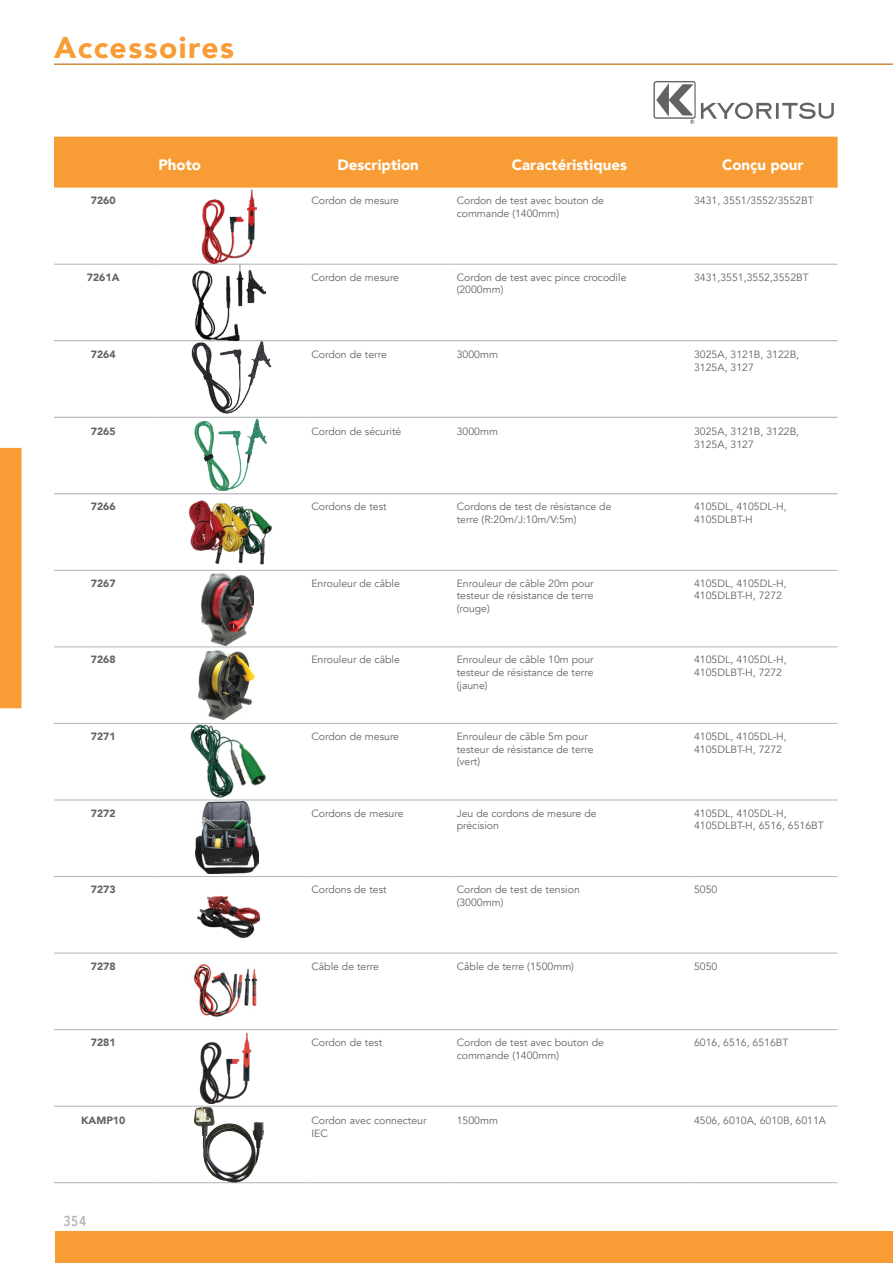
<style>
.page{position:relative;width:893px;height:1263px;background:#fff}
.page>*{position:absolute;margin:0;border:0;box-sizing:border-box;transform-origin:0 0}
.t1{font:900 30px "Avenir";letter-spacing:.05em;color:#f89d35}
.t2{font:500 18px "Avenir Next Condensed";color:#b2b3b7}
.t3{font:900 15px "Avenir";color:#fff}
.t4{font:10.5px/12.6px "Avenir";color:#636366}
.t5{font:900 10.5px "Avenir";color:#636366}
</style>
<div class="page">
<div style="left:55px;top:1231px;width:838px;height:32px;background:#f89d35"></div>
<hr style="left:54px;top:64px;width:839px;height:1px;background:#f89d35">
<div style="left:54px;top:137px;width:784px;height:51px;background:#f89d35"></div>
<hr style="left:54px;top:340px;width:98px;height:1px;background:#a8a9ad">
<hr style="left:152px;top:340px;width:153px;height:1px;background:#a8a9ad">
<hr style="left:305px;top:340px;width:146px;height:1px;background:#a8a9ad">
<hr style="left:451px;top:340px;width:237px;height:1px;background:#a8a9ad">
<hr style="left:688px;top:340px;width:150px;height:1px;background:#a8a9ad">
<hr style="left:54px;top:417px;width:98px;height:1px;background:#a8a9ad">
<hr style="left:152px;top:417px;width:153px;height:1px;background:#a8a9ad">
<hr style="left:305px;top:417px;width:146px;height:1px;background:#a8a9ad">
<hr style="left:451px;top:417px;width:237px;height:1px;background:#a8a9ad">
<hr style="left:688px;top:417px;width:150px;height:1px;background:#a8a9ad">
<hr style="left:54px;top:493px;width:98px;height:1px;background:#a8a9ad">
<hr style="left:152px;top:493px;width:153px;height:1px;background:#a8a9ad">
<hr style="left:305px;top:493px;width:146px;height:1px;background:#a8a9ad">
<hr style="left:451px;top:493px;width:237px;height:1px;background:#a8a9ad">
<hr style="left:688px;top:493px;width:150px;height:1px;background:#a8a9ad">
<hr style="left:54px;top:264px;width:98px;height:1px;background:#b2b3b7">
<hr style="left:152px;top:264px;width:153px;height:1px;background:#b2b3b7">
<hr style="left:305px;top:264px;width:146px;height:1px;background:#b2b3b7">
<hr style="left:451px;top:264px;width:237px;height:1px;background:#b2b3b7">
<hr style="left:688px;top:264px;width:150px;height:1px;background:#b2b3b7">
<hr style="left:54px;top:570px;width:98px;height:1px;background:#b2b3b7">
<hr style="left:152px;top:570px;width:153px;height:1px;background:#b2b3b7">
<hr style="left:305px;top:570px;width:146px;height:1px;background:#b2b3b7">
<hr style="left:451px;top:570px;width:237px;height:1px;background:#b2b3b7">
<hr style="left:688px;top:570px;width:150px;height:1px;background:#b2b3b7">
<hr style="left:54px;top:647px;width:98px;height:1px;background:#b2b3b7">
<hr style="left:152px;top:647px;width:153px;height:1px;background:#b2b3b7">
<hr style="left:305px;top:647px;width:146px;height:1px;background:#b2b3b7">
<hr style="left:451px;top:647px;width:237px;height:1px;background:#b2b3b7">
<hr style="left:688px;top:647px;width:150px;height:1px;background:#b2b3b7">
<hr style="left:54px;top:723px;width:98px;height:1px;background:#b2b3b7">
<hr style="left:152px;top:723px;width:153px;height:1px;background:#b2b3b7">
<hr style="left:305px;top:723px;width:146px;height:1px;background:#b2b3b7">
<hr style="left:451px;top:723px;width:237px;height:1px;background:#b2b3b7">
<hr style="left:688px;top:723px;width:150px;height:1px;background:#b2b3b7">
<hr style="left:54px;top:800px;width:98px;height:1px;background:#b2b3b7">
<hr style="left:152px;top:800px;width:153px;height:1px;background:#b2b3b7">
<hr style="left:305px;top:800px;width:146px;height:1px;background:#b2b3b7">
<hr style="left:451px;top:800px;width:237px;height:1px;background:#b2b3b7">
<hr style="left:688px;top:800px;width:150px;height:1px;background:#b2b3b7">
<hr style="left:54px;top:876px;width:98px;height:1px;background:#b2b3b7">
<hr style="left:152px;top:876px;width:153px;height:1px;background:#b2b3b7">
<hr style="left:305px;top:876px;width:146px;height:1px;background:#b2b3b7">
<hr style="left:451px;top:876px;width:237px;height:1px;background:#b2b3b7">
<hr style="left:688px;top:876px;width:150px;height:1px;background:#b2b3b7">
<hr style="left:54px;top:953px;width:98px;height:1px;background:#b2b3b7">
<hr style="left:152px;top:953px;width:153px;height:1px;background:#b2b3b7">
<hr style="left:305px;top:953px;width:146px;height:1px;background:#b2b3b7">
<hr style="left:451px;top:953px;width:237px;height:1px;background:#b2b3b7">
<hr style="left:688px;top:953px;width:150px;height:1px;background:#b2b3b7">
<hr style="left:54px;top:1029px;width:98px;height:1px;background:#b2b3b7">
<hr style="left:152px;top:1029px;width:153px;height:1px;background:#b2b3b7">
<hr style="left:305px;top:1029px;width:146px;height:1px;background:#b2b3b7">
<hr style="left:451px;top:1029px;width:237px;height:1px;background:#b2b3b7">
<hr style="left:688px;top:1029px;width:150px;height:1px;background:#b2b3b7">
<hr style="left:54px;top:1106px;width:98px;height:1px;background:#b2b3b7">
<hr style="left:152px;top:1106px;width:153px;height:1px;background:#b2b3b7">
<hr style="left:305px;top:1106px;width:146px;height:1px;background:#b2b3b7">
<hr style="left:451px;top:1106px;width:237px;height:1px;background:#b2b3b7">
<hr style="left:688px;top:1106px;width:150px;height:1px;background:#b2b3b7">
<hr style="left:54px;top:1182px;width:98px;height:1px;background:#b2b3b7">
<hr style="left:152px;top:1182px;width:153px;height:1px;background:#b2b3b7">
<hr style="left:305px;top:1182px;width:146px;height:1px;background:#b2b3b7">
<hr style="left:451px;top:1182px;width:237px;height:1px;background:#b2b3b7">
<hr style="left:688px;top:1182px;width:150px;height:1px;background:#b2b3b7">
<img style="left:202px;top:189px;width:54px;height:75px">
<img style="left:193px;top:264px;width:72px;height:76px">
<img style="left:188px;top:341px;width:87px;height:76px">
<img style="left:191px;top:417px;width:80px;height:77px">
<img style="left:181px;top:494px;width:96px;height:76px">
<img style="left:201px;top:573px;width:52px;height:72px">
<img style="left:199px;top:650px;width:55px;height:70px">
<img style="left:187px;top:724px;width:84px;height:76px">
<img style="left:196px;top:802px;width:63px;height:71px">
<img style="left:194px;top:896px;width:70px;height:57px">
<img style="left:193px;top:964px;width:65px;height:53px">
<img style="left:199px;top:1033px;width:53px;height:70px">
<img style="left:194px;top:1106px;width:70px;height:77px">
<img style="left:653px;top:81px;width:181px;height:43px">
<div style="left:0;top:448px;width:22px;height:260px;background:#f89d35"></div>
<h1 class="t1" style="left:54px;top:21px;width:182px">Accessoires</h1>
<h3 class="t3" style="left:158px;top:152px;width:44px">Photo</h3>
<h3 class="t3" style="left:337px;top:152px;width:83px">Description</h3>
<h3 class="t3" style="left:512px;top:152px;width:117px">Caractéristiques</h3>
<h3 class="t3" style="left:722px;top:152px;width:83px">Conçu pour</h3>
<p class="t5" style="left:91px;top:191px;width:26px">7260</p>
<p class="t4" style="left:311px;top:194px;width:89px">Cordon de mesure</p>
<p class="t4" style="left:457px;top:194px;width:149px">Cordon de test avec bouton de commande (1400mm)</p>
<p class="t4" style="left:694px;top:194px;width:121px">3431, 3551/3552/3552BT</p>
<p class="t5" style="left:87px;top:268px;width:34px">7261A</p>
<p class="t4" style="left:311px;top:271px;width:89px">Cordon de mesure</p>
<p class="t4" style="left:457px;top:271px;width:171px">Cordon de test avec pince crocodile (2000mm)</p>
<p class="t4" style="left:694px;top:271px;width:116px">3431,3551,3552,3552BT</p>
<p class="t5" style="left:91px;top:346px;width:26px">7264</p>
<p class="t4" style="left:311px;top:349px;width:77px">Cordon de terre</p>
<p class="t4" style="left:457px;top:349px;width:43px">3000mm</p>
<p class="t4" style="left:694px;top:349px;width:107px">3025A, 3121B, 3122B,<br>3125A, 3127</p>
<p class="t5" style="left:91px;top:422px;width:26px">7265</p>
<p class="t4" style="left:311px;top:425px;width:92px">Cordon de sécurité</p>
<p class="t4" style="left:457px;top:425px;width:43px">3000mm</p>
<p class="t4" style="left:694px;top:425px;width:107px">3025A, 3121B, 3122B,<br>3125A, 3127</p>
<p class="t5" style="left:91px;top:498px;width:26px">7266</p>
<p class="t4" style="left:311px;top:501px;width:77px">Cordons de test</p>
<p class="t4" style="left:457px;top:501px;width:156px">Cordons de test de résistance de terre (R:20m/J:10m/V:5m)</p>
<p class="t4" style="left:694px;top:501px;width:94px">4105DL, 4105DL-H,<br>4105DLBT-H</p>
<p class="t5" style="left:91px;top:574px;width:26px">7267</p>
<p class="t4" style="left:311px;top:577px;width:90px">Enrouleur de câble</p>
<p class="t4" style="left:457px;top:577px;width:138px;text-align:justify">Enrouleur de câble 20m pour testeur de résistance de terre (rouge)</p>
<p class="t4" style="left:694px;top:577px;width:94px">4105DL, 4105DL-H,<br>4105DLBT-H, 7272</p>
<p class="t5" style="left:91px;top:651px;width:26px">7268</p>
<p class="t4" style="left:311px;top:654px;width:90px">Enrouleur de câble</p>
<p class="t4" style="left:457px;top:654px;width:138px;text-align:justify">Enrouleur de câble 10m pour testeur de résistance de terre (jaune)</p>
<p class="t4" style="left:694px;top:654px;width:94px">4105DL, 4105DL-H,<br>4105DLBT-H, 7272</p>
<p class="t5" style="left:91px;top:727px;width:26px">7271</p>
<p class="t4" style="left:311px;top:730px;width:89px">Cordon de mesure</p>
<p class="t4" style="left:457px;top:730px;width:138px">Enrouleur de câble 5m pour testeur de résistance de terre (vert)</p>
<p class="t4" style="left:694px;top:730px;width:94px">4105DL, 4105DL-H,<br>4105DLBT-H, 7272</p>
<p class="t5" style="left:91px;top:804px;width:26px">7272</p>
<p class="t4" style="left:311px;top:807px;width:94px">Cordons de mesure</p>
<p class="t4" style="left:457px;top:807px;width:141px">Jeu de cordons de mesure de précision</p>
<p class="t4" style="left:694px;top:807px;width:131px">4105DL, 4105DL-H,<br>4105DLBT-H, 6516, 6516BT</p>
<p class="t5" style="left:91px;top:880px;width:26px">7273</p>
<p class="t4" style="left:311px;top:883px;width:77px">Cordons de test</p>
<p class="t4" style="left:457px;top:883px;width:125px">Cordon de test de tension (3000mm)</p>
<p class="t4" style="left:694px;top:883px;width:25px">5050</p>
<p class="t5" style="left:91px;top:957px;width:26px">7278</p>
<p class="t4" style="left:311px;top:960px;width:69px">Câble de terre</p>
<p class="t4" style="left:457px;top:960px;width:119px">Câble de terre (1500mm)</p>
<p class="t4" style="left:694px;top:960px;width:25px">5050</p>
<p class="t5" style="left:91px;top:1033px;width:26px">7281</p>
<p class="t4" style="left:311px;top:1036px;width:72px">Cordon de test</p>
<p class="t4" style="left:457px;top:1036px;width:149px">Cordon de test avec bouton de commande (1400mm)</p>
<p class="t4" style="left:694px;top:1036px;width:96px">6016, 6516, 6516BT</p>
<p class="t5" style="left:81px;top:1111px;width:46px">KAMP10</p>
<p class="t4" style="left:311px;top:1114px;width:117px">Cordon avec connecteur<br>IEC</p>
<p class="t4" style="left:457px;top:1114px;width:43px">1500mm</p>
<p class="t4" style="left:694px;top:1114px;width:133px">4506, 6010A, 6010B, 6011A</p>
<h2 class="t2" style="left:63px;top:1209px;width:25px">354</h2>
</div>
